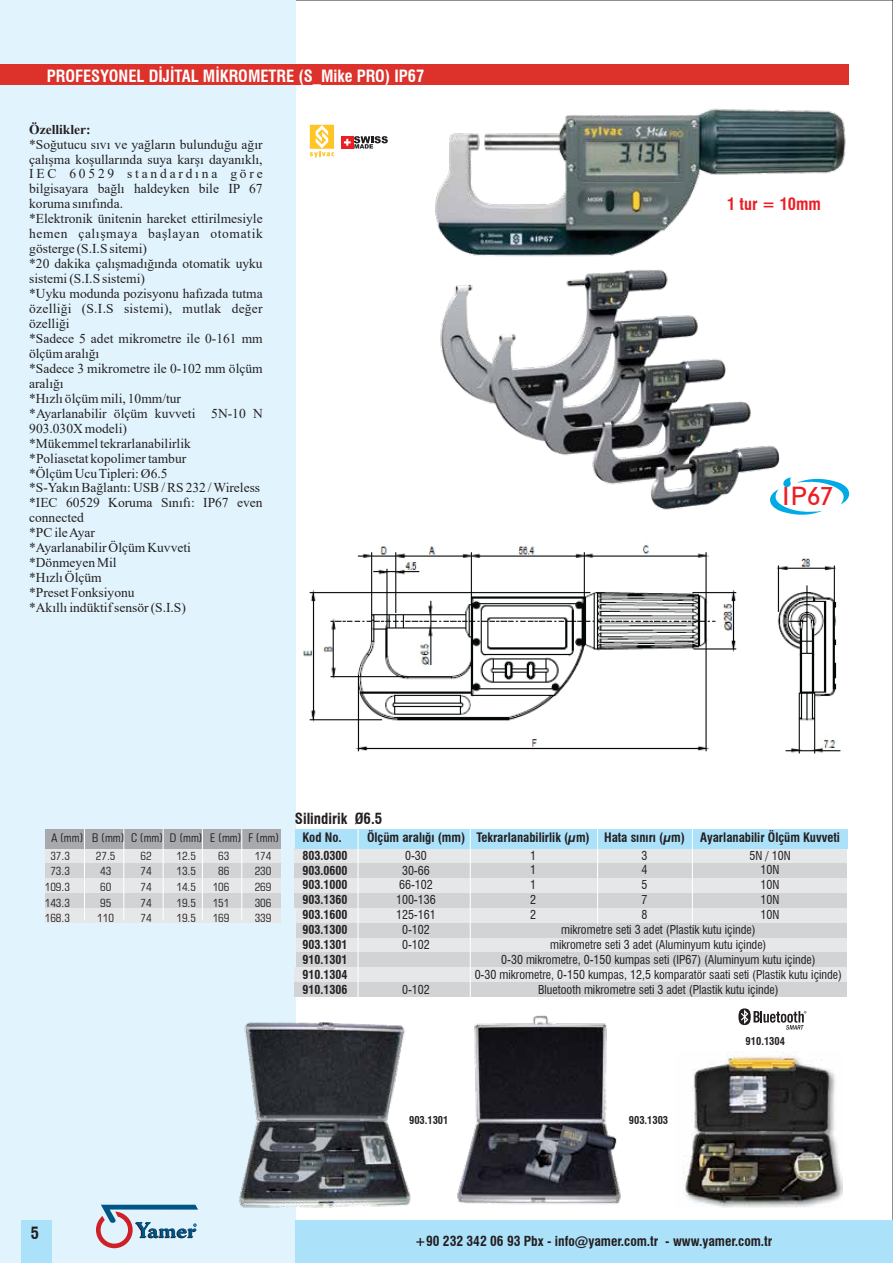
<style>
.page{position:relative;width:893px;height:1263px;background:#fff}
.page>*{position:absolute;margin:0;border:0;box-sizing:border-box;transform-origin:0 0}
.t1{font:condensed 23.4px "Geometric 212 BT";color:#ed1d24}
.t2{font:700 condensed 16.5px "Swiss 721 BT";color:#fff}
.t3{font:700 condensed 16.5px "Swiss 721 BT";color:#ed1d24}
.t4{font:700 condensed 16.5px "Swiss 721 BT";color:#231f20}
.t5{font:700 condensed 15px "Swiss 721 BT";color:#231f20}
.t6{font:13.5px/15px "Times New Roman";color:#231f20}
.t7{font:700 condensed 13.5px "Swiss 721 BT";color:#231f20}
.t8{font:700 13.5px "Times New Roman";color:#231f20}
.t9{font:700 condensed 12.75px "Swiss 721 BT";color:#231f20}
.t10{font:condensed 12px/14.9px "Swiss 721 BT";color:#231f20;text-align:center}
.t11{font:700 condensed 12px/14.9px "Swiss 721 BT";color:#231f20;text-align:justify}
.t12{font:condensed 12px "Square 721 BT";color:#231f20}
.t13{font:condensed 11.25px/15.6px "Square 721 BT";color:#231f20;text-align:justify}
.t14{font:700 condensed 10.5px "Swiss 721 BT";color:#231f20}
</style>
<div class="page">
<div style="left:295px;top:952px;width:552px;height:15px;background:#d1d3d4"></div>
<div style="left:295px;top:937px;width:552px;height:15px;background:#e6e7e8"></div>
<div style="left:295px;top:923px;width:552px;height:14px;background:#d1d3d4"></div>
<img style="left:435px;top:108px;width:411px;height:149px">
<div style="left:295px;top:908px;width:552px;height:15px;background:#e6e7e8"></div>
<div style="left:0;top:0;width:295px;height:1263px;background:#e1f4fd"></div>
<div style="left:295px;top:878px;width:552px;height:15px;background:#e6e7e8"></div>
<div style="left:295px;top:893px;width:552px;height:15px;background:#d1d3d4"></div>
<div style="left:1px;top:64px;width:848px;height:21px;background:#dd322b"></div>
<div style="left:295px;top:848px;width:552px;height:15px;background:#e6e7e8"></div>
<div style="left:295px;top:863px;width:552px;height:15px;background:#d1d3d4"></div>
<div style="left:295px;top:829px;width:552px;height:19px;background:#ace1fa"></div>
<hr style="left:597px;top:829px;width:1px;height:95px;background:#fff">
<img style="left:304px;top:544px;width:537px;height:210px">
<hr style="left:692px;top:829px;width:1px;height:95px;background:#fff">
<div style="left:45px;top:878px;width:236px;height:15px;background:#e6e7e8"></div>
<div style="left:45px;top:893px;width:236px;height:15px;background:#d1d3d4"></div>
<div style="left:45px;top:848px;width:236px;height:15px;background:#e6e7e8"></div>
<div style="left:45px;top:863px;width:236px;height:15px;background:#d1d3d4"></div>
<div style="left:45px;top:829px;width:236px;height:19px;background:#a7a9ac"></div>
<div style="left:45px;top:908px;width:236px;height:15px;background:#e6e7e8"></div>
<hr style="left:241px;top:829px;width:1px;height:91px;background:#fff">
<hr style="left:202px;top:829px;width:1px;height:91px;background:#fff">
<hr style="left:163px;top:829px;width:1px;height:91px;background:#fff">
<hr style="left:123px;top:829px;width:1px;height:91px;background:#fff">
<hr style="left:84px;top:829px;width:1px;height:91px;background:#fff">
<img style="left:440px;top:270px;width:340px;height:240px">
<svg style="left:310px;top:125px;width:24px;height:33px"></svg>
<div style="left:341px;top:136px;width:12px;height:13px;background:#ed1d24"></div>
<svg style="left:344px;top:136px;width:44px;height:13px"></svg>
<svg style="left:766px;top:477px;width:84px;height:38px"></svg>
<div style="left:295px;top:1220px;width:597px;height:43px;background:#ace1fa"></div>
<svg style="left:96px;top:1205px;width:102px;height:43px"></svg>
<div style="left:21px;top:1220px;width:30px;height:43px;background:#ace1fa"></div>
<img style="left:239px;top:1018px;width:172px;height:198px">
<img style="left:457px;top:1016px;width:164px;height:188px">
<div style="left:295px;top:982px;width:552px;height:15px;background:#d1d3d4"></div>
<div style="left:295px;top:967px;width:552px;height:15px;background:#e6e7e8"></div>
<hr style="left:357px;top:829px;width:2px;height:169px;background:#fff">
<hr style="left:470px;top:829px;width:1px;height:169px;background:#fff">
<img style="left:684px;top:1052px;width:158px;height:155px">
<svg style="left:738px;top:1008px;width:68px;height:22px"></svg>
<p class="t2" style="left:47px;top:66px;width:379px">PROFESYONEL DİJİTAL MİKROMETRE (S_Mike PRO) IP67</p>
<p class="t8" style="left:29px;top:119px;width:63px">Özellikler:</p>
<p class="t6" style="left:29px;top:136px;width:235px;text-align:justify">*Soğutucu sıvı ve yağların bulunduğu ağır çalışma koşullarında suya karşı dayanıklı, IEC 60529 standardına göre bilgisayara bağlı haldeyken bile IP 67 koruma sınıfında.</p>
<p class="t6" style="left:29px;top:211px;width:235px;text-align:justify">*Elektronik ünitenin hareket ettirilmesiyle hemen çalışmaya başlayan otomatik gösterge (S.I.S sitemi)</p>
<p class="t6" style="left:29px;top:256px;width:235px">*20 dakika çalışmadığında otomatik uyku sistemi (S.I.S sistemi)</p>
<p class="t6" style="left:29px;top:286px;width:235px;text-align:justify">*Uyku modunda pozisyonu hafızada tutma özelliği (S.I.S sistemi), mutlak değer özelliği</p>
<p class="t6" style="left:29px;top:330px;width:235px">*Sadece 5 adet mikrometre ile 0-161 mm ölçüm aralığı</p>
<p class="t6" style="left:29px;top:390px;width:153px">*Hızlı ölçüm mili, 10mm/tur</p>
<p class="t6" style="left:29px;top:360px;width:235px">*Sadece 3 mikrometre ile 0-102 mm ölçüm aralığı</p>
<p class="t6" style="left:29px;top:405px;width:235px">*Ayarlanabilir ölçüm kuvveti 5N-10 N<br>903.030X modeli)</p>
<p class="t6" style="left:29px;top:450px;width:159px">*Poliasetat kopolimer tambur</p>
<p class="t6" style="left:29px;top:435px;width:163px">*Mükemmel tekrarlanabilirlik</p>
<p class="t6" style="left:29px;top:480px;width:233px">*S-Yakın Bağlantı: USB / RS 232 / Wireless</p>
<p class="t6" style="left:29px;top:465px;width:140px">*Ölçüm Ucu Tipleri: Ø6.5</p>
<p class="t6" style="left:29px;top:495px;width:235px">*IEC 60529 Koruma Sınıfı: IP67 even connected<br>*PC ile Ayar</p>
<p class="t6" style="left:29px;top:540px;width:163px">*Ayarlanabilir Ölçüm Kuvveti</p>
<p class="t6" style="left:29px;top:555px;width:89px">*Dönmeyen Mil</p>
<p class="t6" style="left:29px;top:570px;width:74px">*Hızlı Ölçüm</p>
<p class="t6" style="left:29px;top:585px;width:107px">*Preset Fonksiyonu</p>
<p class="t6" style="left:29px;top:600px;width:158px">*Akıllı indüktif sensör (S.I.S)</p>
<p class="t5" style="left:295px;top:809px;width:89px">Silindirik Ø6.5</p>
<p class="t3" style="left:727px;top:194px;width:95px">1 tur = 10mm</p>
<h1 class="t1" style="left:782px;top:481px;width:53px">IP67</h1>
<p class="t12" style="left:51px;top:830px;width:34px">A (mm)</p>
<p class="t13" style="left:45px;top:848px;width:27px;text-align:center">37.3<br>73.3<br>109.3<br>143.3<br>168.3</p>
<p class="t12" style="left:92px;top:830px;width:34px">B (mm)</p>
<p class="t13" style="left:96px;top:848px;width:21px;text-align:left">27.5<br>43<br>60<br>95<br>110</p>
<p class="t12" style="left:131px;top:830px;width:34px">C (mm)</p>
<p class="t13" style="left:141px;top:848px;width:13px">62<br>74<br>74<br>74<br>74</p>
<p class="t12" style="left:170px;top:830px;width:34px">D (mm)</p>
<p class="t13" style="left:176px;top:848px;width:21px">12.5<br>13.5<br>14.5<br>19.5<br>19.5</p>
<p class="t12" style="left:210px;top:830px;width:33px">E (mm)</p>
<p class="t13" style="left:213px;top:848px;width:18px;text-align:center">63<br>86<br>106<br>151<br>169</p>
<p class="t12" style="left:248px;top:830px;width:32px">F (mm)</p>
<p class="t13" style="left:255px;top:848px;width:18px">174<br>230<br>269<br>306<br>339</p>
<p class="t9" style="left:303px;top:830px;width:41px">Kod No.</p>
<p class="t9" style="left:367px;top:830px;width:224px">Ölçüm aralığı (mm) Tekrarlanabilirlik (µm)</p>
<p class="t10" style="left:530px;top:848px;width:7px;text-align:justify">1<br>1<br>1<br>2<br>2</p>
<p class="t9" style="left:700px;top:830px;width:141px">Ayarlanabilir Ölçüm Kuvveti</p>
<p class="t10" style="left:749px;top:848px;width:43px">5N / 10N<br>10N<br>10N<br>10N<br>10N</p>
<p class="t9" style="left:604px;top:830px;width:82px">Hata sınırı (µm)</p>
<p class="t10" style="left:641px;top:848px;width:7px;text-align:justify">3<br>4<br>5<br>7<br>8</p>
<p class="t11" style="left:303px;top:848px;width:46px">803.0300<br>903.0600<br>903.1000<br>903.1360<br>903.1600<br>903.1300<br>903.1301<br>910.1301<br>910.1304<br>910.1306</p>
<p class="t10" style="left:396px;top:848px;width:41px">0-30<br>30-66<br>66-102<br>100-136<br>125-161<br>0-102<br>0-102</p>
<p class="t10" style="left:475px;top:922px;width:369px">mikrometre seti 3 adet (Plastik kutu içinde)<br>mikrometre seti 3 adet (Aluminyum kutu içinde)<br>0-30 mikrometre, 0-150 kumpas seti (IP67) (Aluminyum kutu içinde)<br>0-30 mikrometre, 0-150 kumpas, 12,5 komparatör saati seti (Plastik kutu içinde)<br>Bluetooth mikrometre seti 3 adet (Plastik kutu içinde)</p>
<p class="t10" style="left:402px;top:982px;width:29px">0-102</p>
<p class="t14" style="left:746px;top:1035px;width:41px">910.1304</p>
<p class="t14" style="left:409px;top:1114px;width:41px">903.1301</p>
<p class="t14" style="left:629px;top:1114px;width:41px">903.1303</p>
<p class="t4" style="left:31px;top:1223px;width:10px">5</p>
<p class="t7" style="left:415px;top:1232px;width:359px">+90 232 342 06 93 Pbx - info@yamer.com.tr - www.yamer.com.tr</p>
</div>
